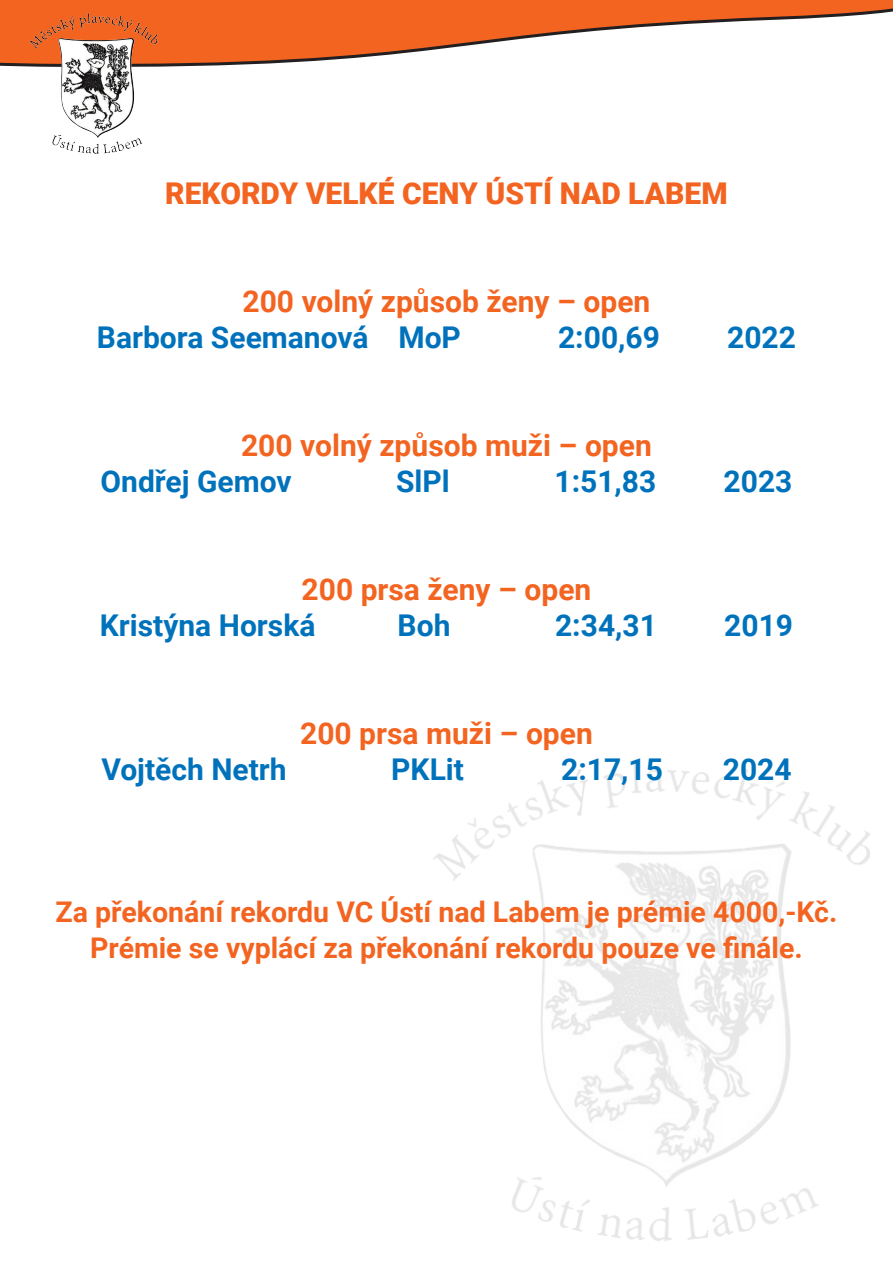
<style>
.page{position:relative;width:893px;height:1263px;background:#fff}
.page>*{position:absolute;margin:0;border:0;box-sizing:border-box;transform-origin:0 0}
.t1{font:700 30px "Roboto";color:#0072bc}
.t2{font:700 30px "Roboto";color:#f36421}
.t3{font:900 30px "Roboto";color:#f36421}
.t4{font:700 28.5px/36px "Roboto";color:#f36421;text-align:center}
</style>
<div class="page">
<img style="left:433px;top:759px;width:437px;height:482px">
<svg style="left:0;top:0;width:893px;height:67px"></svg>
<img style="left:30px;top:14px;width:127px;height:140px">
<p class="t3" style="left:165px;top:172px;width:564px">REKORDY VELKÉ CENY ÚSTÍ NAD LABEM</p>
<p class="t2" style="left:243px;top:280px;width:409px">200 volný způsob ženy – open</p>
<p class="t1" style="left:97px;top:316px;width:366px">Barbora Seemanová MoP</p>
<p class="t1" style="left:558px;top:316px;width:103px">2:00,69</p>
<p class="t1" style="left:727px;top:316px;width:70px">2022</p>
<p class="t2" style="left:241px;top:424px;width:412px">200 volný způsob muži – open</p>
<p class="t1" style="left:100px;top:460px;width:193px">Ondřej Gemov</p>
<p class="t1" style="left:396px;top:460px;width:55px">SlPl</p>
<p class="t1" style="left:554px;top:460px;width:103px">1:51,83</p>
<p class="t1" style="left:724px;top:460px;width:70px">2023</p>
<p class="t2" style="left:302px;top:568px;width:291px">200 prsa ženy – open</p>
<p class="t1" style="left:100px;top:604px;width:217px">Kristýna Horská</p>
<p class="t1" style="left:398px;top:604px;width:54px">Boh</p>
<p class="t1" style="left:555px;top:604px;width:103px">2:34,31</p>
<p class="t1" style="left:724px;top:604px;width:70px">2019</p>
<p class="t2" style="left:300px;top:712px;width:294px">200 prsa muži – open</p>
<p class="t1" style="left:101px;top:748px;width:187px">Vojtěch Netrh</p>
<p class="t1" style="left:391px;top:748px;width:74px">PKLit</p>
<p class="t1" style="left:561px;top:748px;width:103px">2:17,15</p>
<p class="t1" style="left:723px;top:748px;width:70px">2024</p>
<p class="t4" style="left:56px;top:893px;width:783px">Za překonání rekordu VC Ústí nad Labem je prémie 4000,-Kč.<br>Prémie se vyplácí za překonání rekordu pouze ve finále.</p>
</div>
